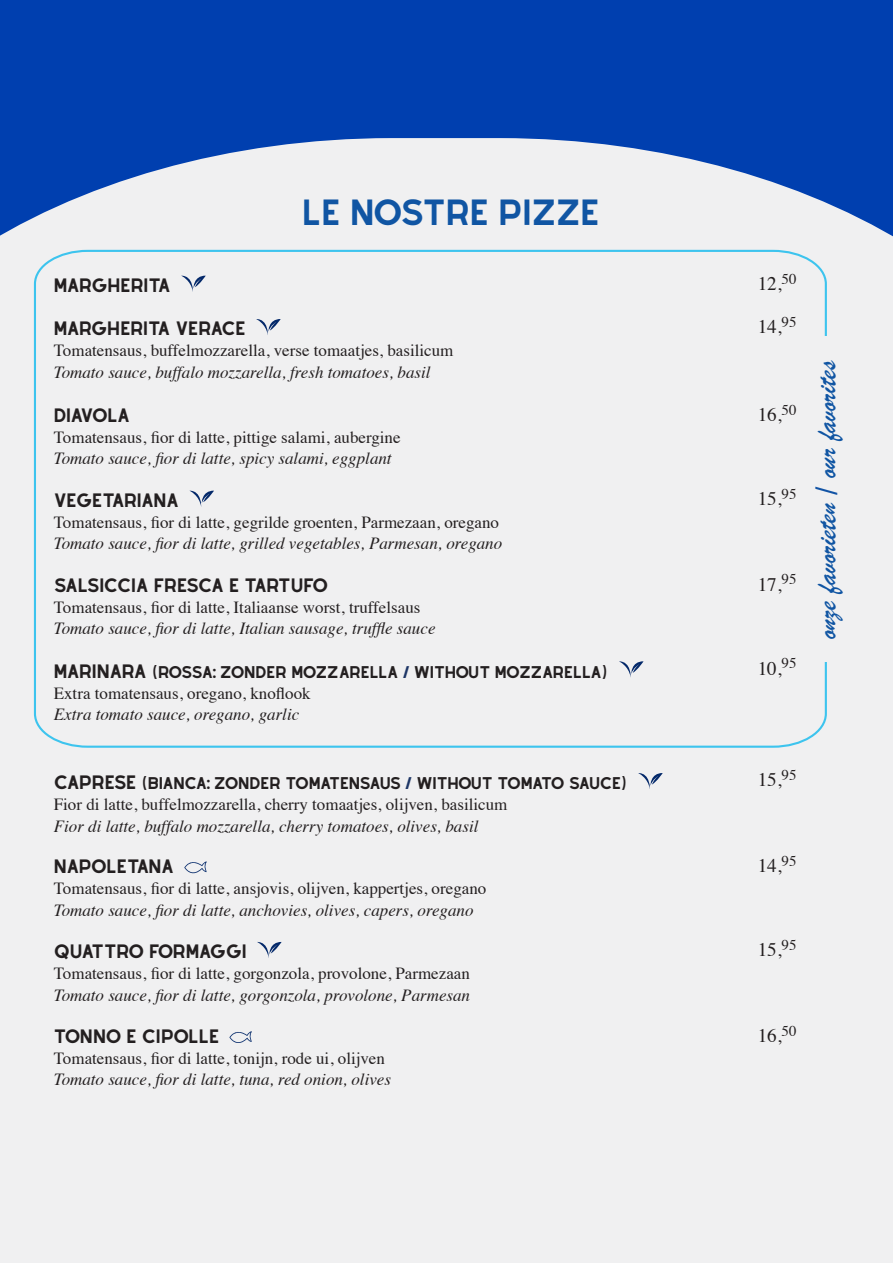
<style>
.page{position:relative;width:893px;height:1263px;background:#fff}
.page>*{position:absolute;margin:0;border:0;box-sizing:border-box;transform-origin:0 0}
.t1{font:31.8px "Alyssum Sans";letter-spacing:-.01em;color:#1055a3}
.t2{font:29.7px "Brush Script";letter-spacing:-.01em;color:#1055a3}
.t3{font:19.05px "Times";color:#231f20}
.t4{font:16.95px "Times";color:#231f20}
.t5{font:italic 16.95px "Times";color:#231f20}
.t6{font:16.95px "Alyssum Sans";letter-spacing:-.02em;color:#231f20}
.t7{font:16.95px "Alyssum Sans";letter-spacing:-.04em;color:#231f20}
.t8{font:16.95px "Alyssum Sans";color:#231f20}
.t9{font:14.85px "Alyssum Sans";letter-spacing:-.02em;color:#231f20}
.s1{font-size:16.95px}
.s2{color:#1e3666}
.s3{color:#1153a5}
</style>
<div class="page">
<div style="left:0;top:0;width:856px;height:138px;background:#003faf"></div>
<div style="left:856px;top:0;width:37px;height:138px;background:#003faf"></div>
<div style="left:0;top:138px;width:893px;height:1125px;background:#f0f0f1"></div>
<svg style="left:681px;top:139px;width:212px;height:1124px;fill:#f0f0f1"></svg>
<div style="left:33px;top:249px;width:795px;height:500px;background:#f0f0f1"></div>
<div style="left:817px;top:336px;width:45px;height:325px;background:#f0f0f1"></div>
<svg style="left:181px;top:276px;width:25px;height:16px"></svg>
<svg style="left:256px;top:319px;width:25px;height:16px"></svg>
<svg style="left:619px;top:661px;width:24px;height:16px"></svg>
<svg style="left:257px;top:942px;width:25px;height:16px"></svg>
<svg style="left:230px;top:1031px;width:22px;height:12px"></svg>
<svg style="left:189px;top:491px;width:25px;height:16px"></svg>
<svg style="left:638px;top:773px;width:25px;height:16px"></svg>
<svg style="left:184px;top:861px;width:23px;height:12px"></svg>
<p class="t6" style="left:54px;top:274px;width:119px">MARGHERITA</p>
<p class="t1" style="left:302px;top:192px;width:299px">LE NOSTRE PIZZE</p>
<p class="t6" style="left:54px;top:318px;width:194px">MARGHERITA VERACE</p>
<p class="t4" style="left:54px;top:335px;width:401px">Tomatensaus, buffelmozzarella, verse tomaatjes, basilicum</p>
<p class="t5" style="left:54px;top:357px;width:378px">Tomato sauce, buffalo mozzarella, fresh tomatoes, basil</p>
<p class="t6" style="left:54px;top:404px;width:78px">DIAVOLA</p>
<p class="t4" style="left:54px;top:422px;width:348px">Tomatensaus, fior di latte, pittige salami, aubergine</p>
<p class="t5" style="left:54px;top:444px;width:339px">Tomato sauce, fior di latte, spicy salami, eggplant</p>
<p class="t6" style="left:54px;top:489px;width:127px">VEGETARIANA</p>
<p class="t4" style="left:54px;top:507px;width:447px">Tomatensaus, fior di latte, gegrilde groenten, Parmezaan, oregano</p>
<p class="t5" style="left:54px;top:529px;width:450px">Tomato sauce, fior di latte, grilled vegetables, Parmesan, oregano</p>
<p class="t7" style="left:54px;top:574px;width:275px">SALSICCIA FRESCA E TARTUFO</p>
<p class="t4" style="left:54px;top:591px;width:368px">Tomatensaus, fior di latte, Italiaanse worst, truffelsaus</p>
<p class="t5" style="left:54px;top:614px;width:383px">Tomato sauce, fior di latte, Italian sausage, truffle sauce</p>
<p class="t9" style="left:54px;top:662px;width:555px"><span class="s1">MARINARA</span> (ROSSA: ZONDER MOZZARELLA <span class="s2">/</span> WITHOUT MOZZARELLA)</p>
<p class="t4" style="left:54px;top:677px;width:258px">Extra tomatensaus, oregano, knoflook</p>
<p class="t5" style="left:54px;top:700px;width:247px">Extra tomato sauce, oregano, garlic</p>
<p class="t9" style="left:54px;top:774px;width:574px"><span class="s1">CAPRESE</span> (BIANCA: ZONDER TOMATENSAUS <span class="s2">/</span> WITHOUT TOMATO SAUCE)</p>
<p class="t4" style="left:54px;top:789px;width:455px">Fior di latte, buffelmozzarella, cherry tomaatjes, olijven, basilicum</p>
<p class="t5" style="left:54px;top:811px;width:426px">Fior di latte, buffalo mozzarella, cherry tomatoes, olives, basil</p>
<p class="t6" style="left:54px;top:855px;width:122px">NAPOLETANA</p>
<p class="t4" style="left:54px;top:873px;width:434px">Tomatensaus, fior di latte, ansjovis, olijven, kappertjes, oregano</p>
<p class="t5" style="left:54px;top:895px;width:421px">Tomato sauce, fior di latte, anchovies, olives, capers, oregano</p>
<p class="t6" style="left:54px;top:940px;width:194px">QUATTRO FORMAGGI</p>
<p class="t4" style="left:54px;top:958px;width:418px">Tomatensaus, fior di latte, gorgonzola, provolone, Parmezaan</p>
<p class="t5" style="left:54px;top:980px;width:418px">Tomato sauce, fior di latte, gorgonzola, provolone, Parmesan</p>
<p class="t8" style="left:54px;top:1025px;width:167px">TONNO E CIPOLLE</p>
<p class="t4" style="left:54px;top:1043px;width:333px">Tomatensaus, fior di latte, tonijn, rode ui, olijven</p>
<p class="t5" style="left:54px;top:1065px;width:339px">Tomato sauce, fior di latte, tuna, red onion, olives</p>
<p class="t3" style="left:758px;top:266px;width:40px">12,<sup>50</sup></p>
<p class="t3" style="left:758px;top:309px;width:40px">14,<sup>95</sup></p>
<p class="t3" style="left:758px;top:397px;width:40px">16,<sup>50</sup></p>
<p class="t3" style="left:758px;top:481px;width:40px">15,<sup>95</sup></p>
<p class="t3" style="left:758px;top:567px;width:40px">17,<sup>95</sup></p>
<p class="t3" style="left:758px;top:650px;width:40px">10,<sup>95</sup></p>
<p class="t2" style="left:807px;top:639px;width:280px;rotate:-90deg">onze favorieten <span class="s3">/</span> our favorites</p>
<p class="t3" style="left:758px;top:762px;width:40px">15,<sup>95</sup></p>
<p class="t3" style="left:758px;top:848px;width:40px">14,<sup>95</sup></p>
<p class="t3" style="left:758px;top:932px;width:40px">15,<sup>95</sup></p>
<p class="t3" style="left:758px;top:1018px;width:40px">16,<sup>50</sup></p>
</div>
